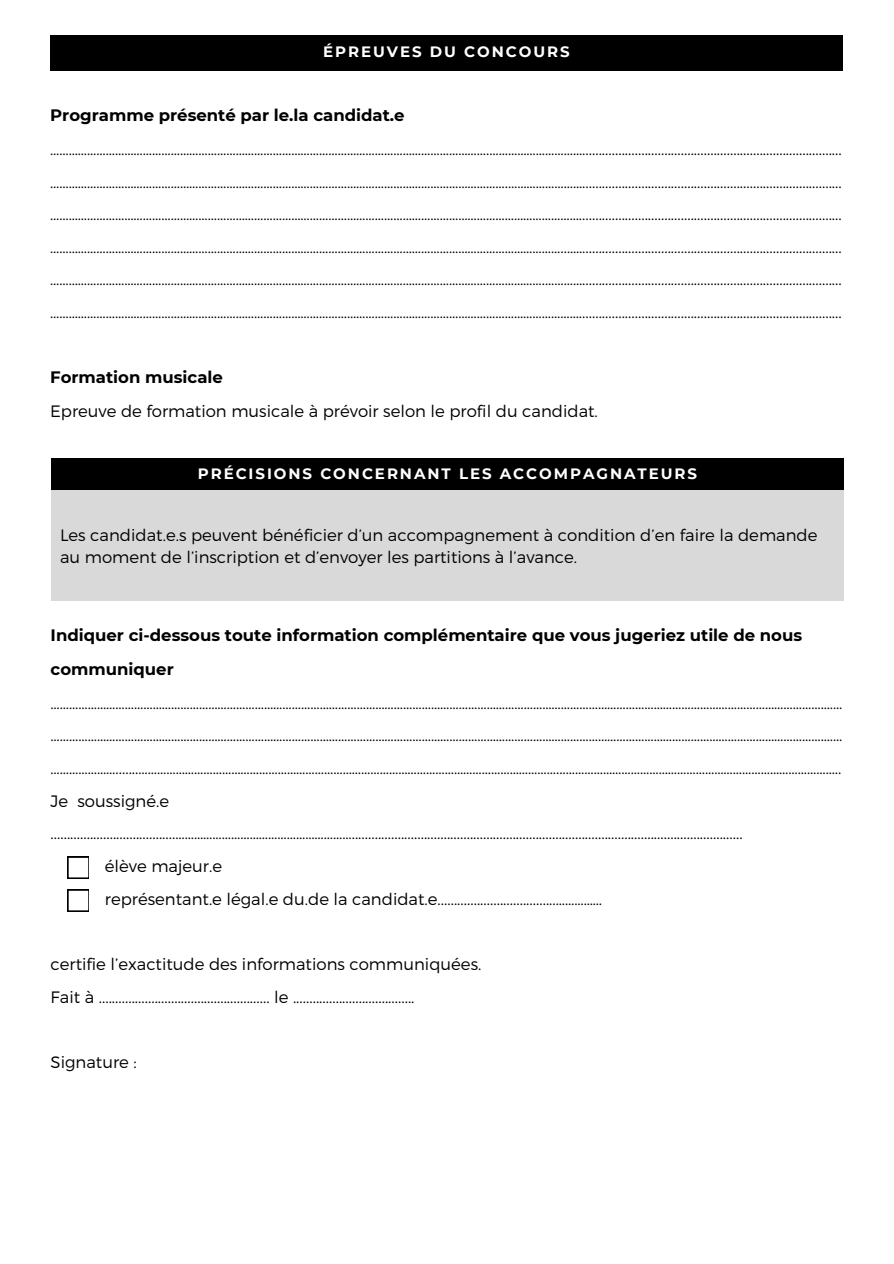
<style>
.page{position:relative;width:894px;height:1264px;background:#fff}
.page>*{position:absolute;margin:0;border:0;box-sizing:border-box;transform-origin:0 0}
.t1{font:300 16.5px/22.5px "Montserrat";color:#000}
.t2{font:700 16.5px/33.8px "Montserrat";color:#000}
.t3{font:700 15px "Montserrat";letter-spacing:.13em;color:#fff}
</style>
<div class="page">
<div style="left:50px;top:35px;width:792px;height:35px;background:#000"></div>
<div style="left:51px;top:458px;width:792px;height:32px;background:#000"></div>
<div style="left:51px;top:490px;width:792px;height:110px;background:#d9d9d9"></div>
<svg style="left:68px;top:856px;width:21px;height:22px"></svg>
<svg style="left:68px;top:889px;width:21px;height:22px"></svg>
<h1 class="t3" style="left:323px;top:43px;width:248px">ÉPREUVES DU CONCOURS</h1>
<p class="t2" style="left:50px;top:98px;width:356px">Programme présenté par le.la candidat.e</p>
<p class="t1" style="left:50px;top:137px;width:792px">…………………………………………………………………………………………………………………………….……………………….…..............................................................................</p>
<p class="t1" style="left:50px;top:169px;width:792px">………………………………………………………………………………………………………………………………….……………………...............................................................................</p>
<p class="t1" style="left:50px;top:202px;width:792px">………………………………………………………………………………………………………………………………………………………................................................................................</p>
<p class="t1" style="left:50px;top:235px;width:792px">…………………………………………………………………………………………………………………………………………………..……..............................................................................</p>
<p class="t1" style="left:50px;top:267px;width:792px">…………………………………………………………………………………………………………………………………………….…………...............................................................................</p>
<p class="t1" style="left:50px;top:300px;width:792px">………………………………………………………………………………………………………………………………………………………................................................................................</p>
<p class="t2" style="left:50px;top:360px;width:174px">Formation musicale</p>
<p class="t1" style="left:50px;top:399px;width:549px">Epreuve de formation musicale à prévoir selon le profil du candidat.</p>
<p class="t3" style="left:198px;top:465px;width:500px">PRÉCISIONS CONCERNANT LES ACCOMPAGNATEURS</p>
<p class="t1" style="left:60px;top:522px;width:758px">Les candidat.e.s peuvent bénéficier d’un accompagnement à condition d’en faire la demande au moment de l’inscription et d’envoyer les partitions à l’avance.</p>
<p class="t2" style="left:51px;top:618px;width:752px">Indiquer ci-dessous toute information complémentaire que vous jugeriez utile de nous communiquer</p>
<p class="t1" style="left:51px;top:690px;width:793px">…………………………………………………………………………………………………………………………………………………………………………………………………………………………….……</p>
<p class="t1" style="left:51px;top:723px;width:793px">…………………………………………………………………………………………………………………………………………………………………………………………………………………………….……</p>
<p class="t1" style="left:51px;top:756px;width:792px">………………….......………………………………………………………………………………………………………………………...………………………………………………………………………….….</p>
<p class="t1" style="left:51px;top:783px;width:693px;line-height:32.7px">Je soussigné.e ......................................………………………………………………….......................................................................................................................</p>
<p class="t1" style="left:105px;top:854px;width:119px">élève majeur.e</p>
<p class="t1" style="left:105px;top:886px;width:498px">représentant.e légal.e du.de la candidat.e....................................……………</p>
<h1 class="t1" style="left:51px;top:952px;width:432px">certifie l’exactitude des informations communiquées.</h1>
<p class="t1" style="left:51px;top:984px;width:365px">Fait à .................................................... le .....................................</p>
<p class="t1" style="left:51px;top:1049px;width:88px">Signature :</p>
</div>
